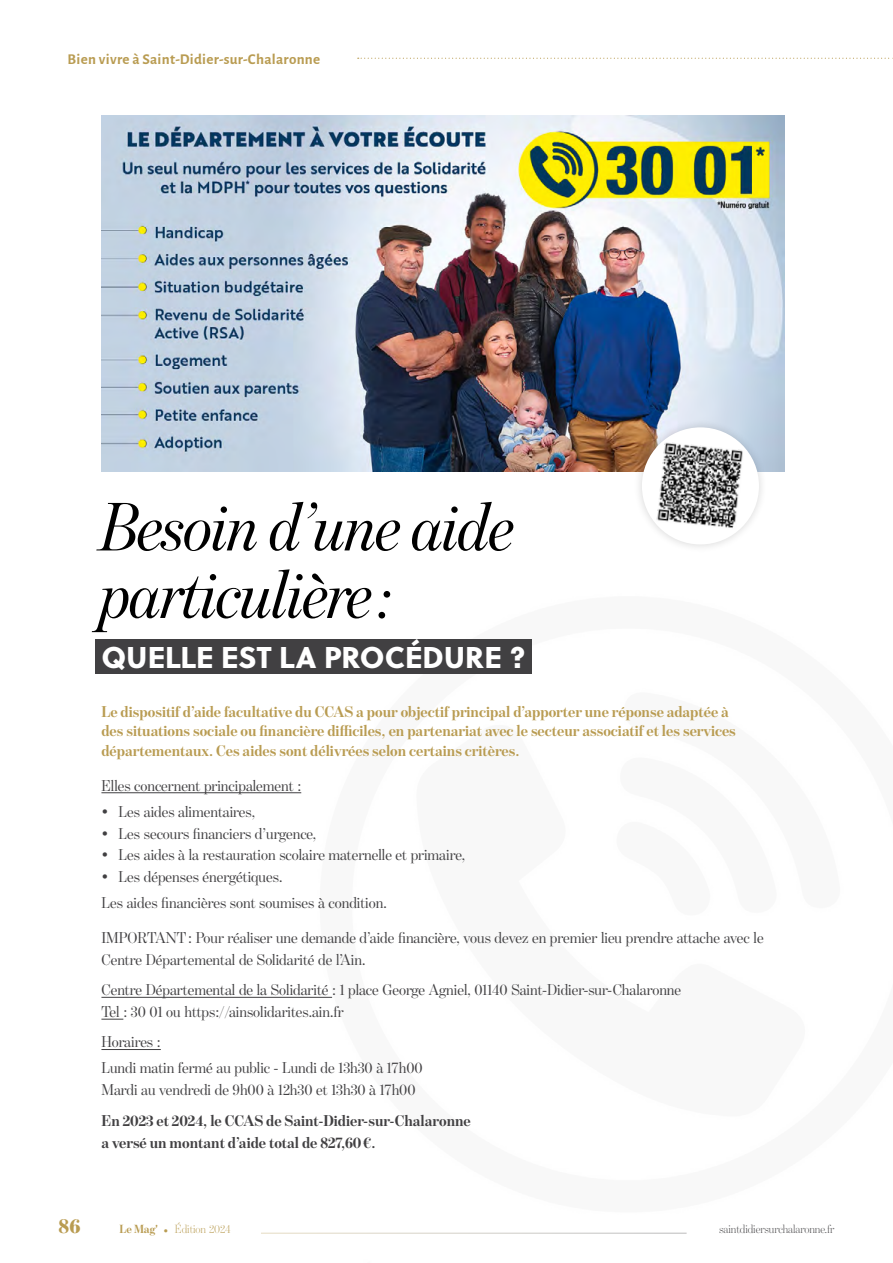
<style>
.page{position:relative;width:893px;height:1263px;background:#fff}
.page>*{position:absolute;margin:0;border:0;box-sizing:border-box;transform-origin:0 0}
.t1{font:italic 69.45px/67.5px "Benton Mod Disp";letter-spacing:-.02em;color:#000}
.t2{font:30px "Soleil Xb";color:#fff}
.t3{font:900 21px "Benton Mod Disp";color:#b99c52}
.t4{font:15.9px/26.1px "Benton Mod Disp";color:#414042}
.t5{font:700 15.9px/19.8px "Benton Mod Disp";color:#b99c52}
.t6{font:700 15.9px/21.9px "Benton Mod Disp";color:#414042}
.t7{font:700 15px "Alegreya Sans";letter-spacing:.02em;color:#b99c52}
.t8{font:300 12px "Benton Mod Disp";color:#414042}
.t9{font:300 12px "Benton Mod Disp";color:#b99c52}
.s1{font-weight:700}
</style>
<div class="page">
<img style="left:101px;top:115px;width:683px;height:356px">
<hr style="left:101px;top:792px;width:200px;height:1px;background:#414042">
<hr style="left:101px;top:997px;width:231px;height:1px;background:#414042">
<svg style="left:101px;top:1019px;width:22px;height:1px"></svg>
<hr style="left:101px;top:1049px;width:60px;height:1px;background:#414042">
<div style="left:95px;top:640px;width:437px;height:34px;background:#414042"></div>
<div style="left:633px;top:418px;width:135px;height:136px;background:#000;opacity:.16"></div>
<div style="left:642px;top:427px;width:117px;height:117px;background:#fff;border-radius:50%"></div>
<img style="left:656px;top:442px;width:88px;height:88px">
<svg style="left:358px;top:58px;width:535px;height:1px"></svg>
<p class="t7" style="left:68px;top:48px;width:254px">Bien vivre à Saint-Didier-sur-Chalaronne</p>
<h1 class="t1" style="left:101px;top:493px;width:416px">Besoin d’une aide particulière :</h1>
<h2 class="t2" style="left:101px;top:634px;width:426px">QUELLE EST LA PROCÉDURE ?</h2>
<p class="t5" style="left:101px;top:701px;width:636px">Le dispositif d’aide facultative du CCAS a pour objectif principal d’apporter une réponse adaptée à des situations sociale ou financière difficiles, en partenariat avec le secteur associatif et les services départementaux. Ces aides sont délivrées selon certains critères.</p>
<p class="t4" style="left:101px;top:772px;width:201px">Elles concernent principalement :</p>
<p class="t4" style="left:101px;top:798px;width:155px">• Les aides alimentaires,</p>
<p class="t4" style="left:101px;top:820px;width:216px">• Les secours financiers d’urgence,</p>
<p class="t4" style="left:101px;top:842px;width:365px">• Les aides à la restauration scolaire maternelle et primaire,</p>
<p class="t4" style="left:101px;top:864px;width:287px">• Les dépenses énergétiques.<br>Les aides financières sont soumises à condition.</p>
<p class="t4" style="left:101px;top:927px;width:664px;line-height:21.9px">IMPORTANT : Pour réaliser une demande d’aide financière, vous devez en premier lieu prendre attache avec le<br>Centre Départemental de Solidarité de l’Ain.</p>
<p class="t4" style="left:101px;top:979px;width:581px;line-height:21.9px">Centre Départemental de la Solidarité : 1 place George Agniel, 01140 Saint-Didier-sur-Chalaronne<br>Tel : 30 01 ou https://ainsolidarites.ain.fr</p>
<p class="t4" style="left:101px;top:1029px;width:323px">Horaires :<br>Lundi matin fermé au public - Lundi de 13h30 à 17h00</p>
<p class="t4" style="left:101px;top:1077px;width:316px">Mardi au vendredi de 9h00 à 12h30 et 13h30 à 17h00</p>
<p class="t6" style="left:101px;top:1109px;width:371px">En 2023 et 2024, le CCAS de Saint-Didier-sur-Chalaronne a versé un montant d’aide total de 827,60 €.</p>
<h3 class="t3" style="left:59px;top:1214px;width:23px">86</h3>
<p class="t9" style="left:120px;top:1223px;width:113px"><span class="s1">Le Mag'</span> • Édition 2024</p>
<p class="t8" style="left:719px;top:1223px;width:117px">saintdidiersurchalaronne.fr</p>
</div>
